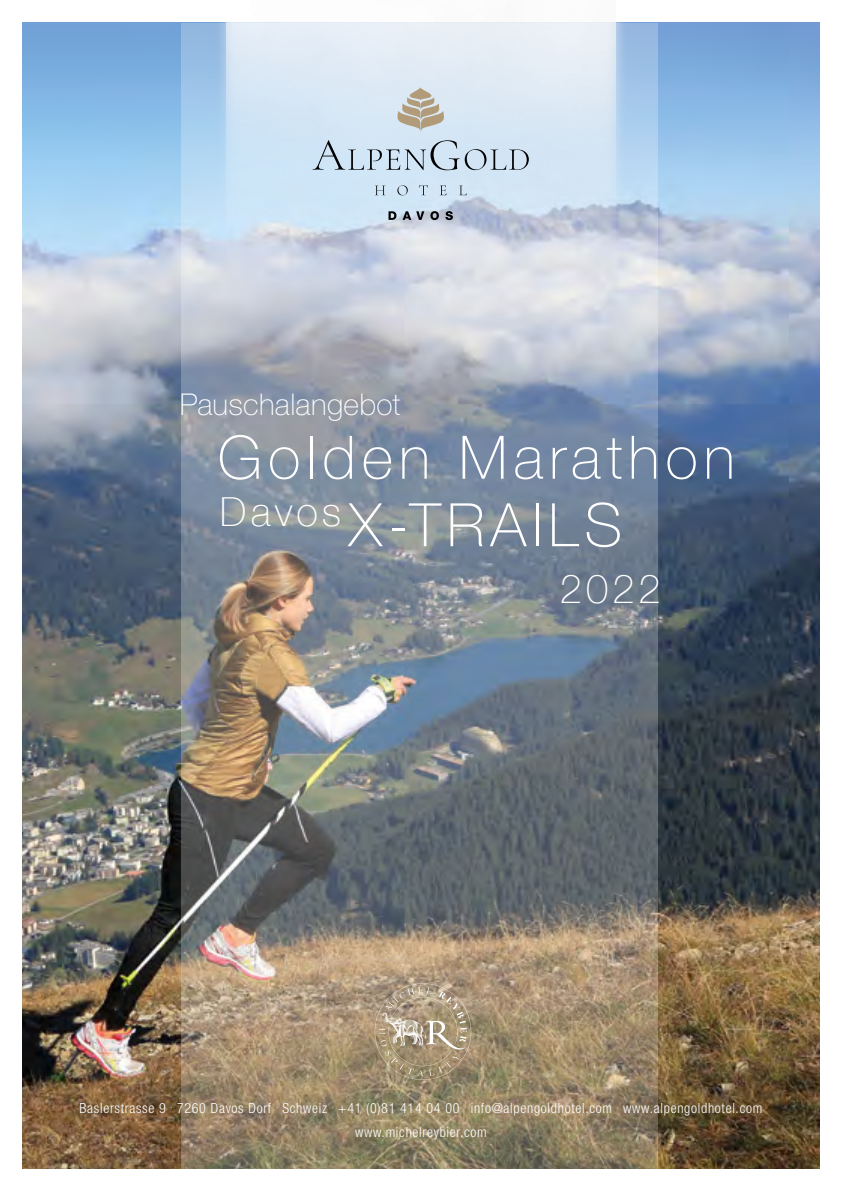
<style>
.page{position:relative;width:842px;height:1191px;background:#fff}
.page>*{position:absolute;margin:0;border:0;box-sizing:border-box;transform-origin:0 0}
.t1{font:100 60px "Helvetica Neue";letter-spacing:.1em;color:#fff}
.t2{font:100 40px "Helvetica Neue";color:#fff}
.t3{font:100 30px "Helvetica Neue LT Std";letter-spacing:.01em;color:#fff}
.t4{font:300 condensed 14px/24px "Helvetica Neue LT Std";letter-spacing:.05em;color:#fff;text-align:center}
</style>
<div class="page">
<img style="left:23px;top:23px;width:796px;height:1145px">
<img style="left:181px;top:23px;width:477px;height:1146px">
<div style="left:214px;top:0;width:414px;height:320px;background:#fff;opacity:.75"></div>
<img style="left:226px;top:0;width:390px;height:310px">
<svg style="left:388px;top:211px;width:8px;height:9px"></svg>
<svg style="left:403px;top:211px;width:21px;height:9px"></svg>
<svg style="left:430px;top:211px;width:9px;height:9px"></svg>
<svg style="left:445px;top:211px;width:8px;height:9px"></svg>
<svg style="left:313px;top:140px;width:216px;height:30px;background:#b9cad8"></svg>
<svg style="left:375px;top:186px;width:10px;height:9px"></svg>
<svg style="left:397px;top:185px;width:11px;height:10px"></svg>
<svg style="left:419px;top:185px;width:9px;height:10px"></svg>
<svg style="left:440px;top:186px;width:6px;height:9px"></svg>
<svg style="left:459px;top:186px;width:8px;height:9px"></svg>
<svg style="left:395px;top:87px;width:51px;height:47px;background:#c8c7c0"></svg>
<svg style="left:375px;top:983px;width:96px;height:96px;background:#ad9c82"></svg>
<h3 class="t3" style="left:180px;top:387px;width:222px">Pauschalangebot</h3>
<h1 class="t1" style="left:218px;top:412px;width:519px">Golden Marathon</h1>
<h1 class="t1" style="left:220px;top:479px;width:404px"><sup>Davos</sup>X-TRAILS</h1>
<h2 class="t2" style="left:560px;top:558px;width:102px">2022</h2>
<p class="t4" style="left:80px;top:1096px;width:684px">Baslerstrasse 9 <sup>.</sup> 7260 Davos Dorf <sup>.</sup> Schweiz <sup>.</sup> +41 (0)81 414 04 00 <sup>.</sup> info@alpengoldhotel.com <sup>.</sup> www.alpengoldhotel.com www.michelreybier.com</p>
</div>
